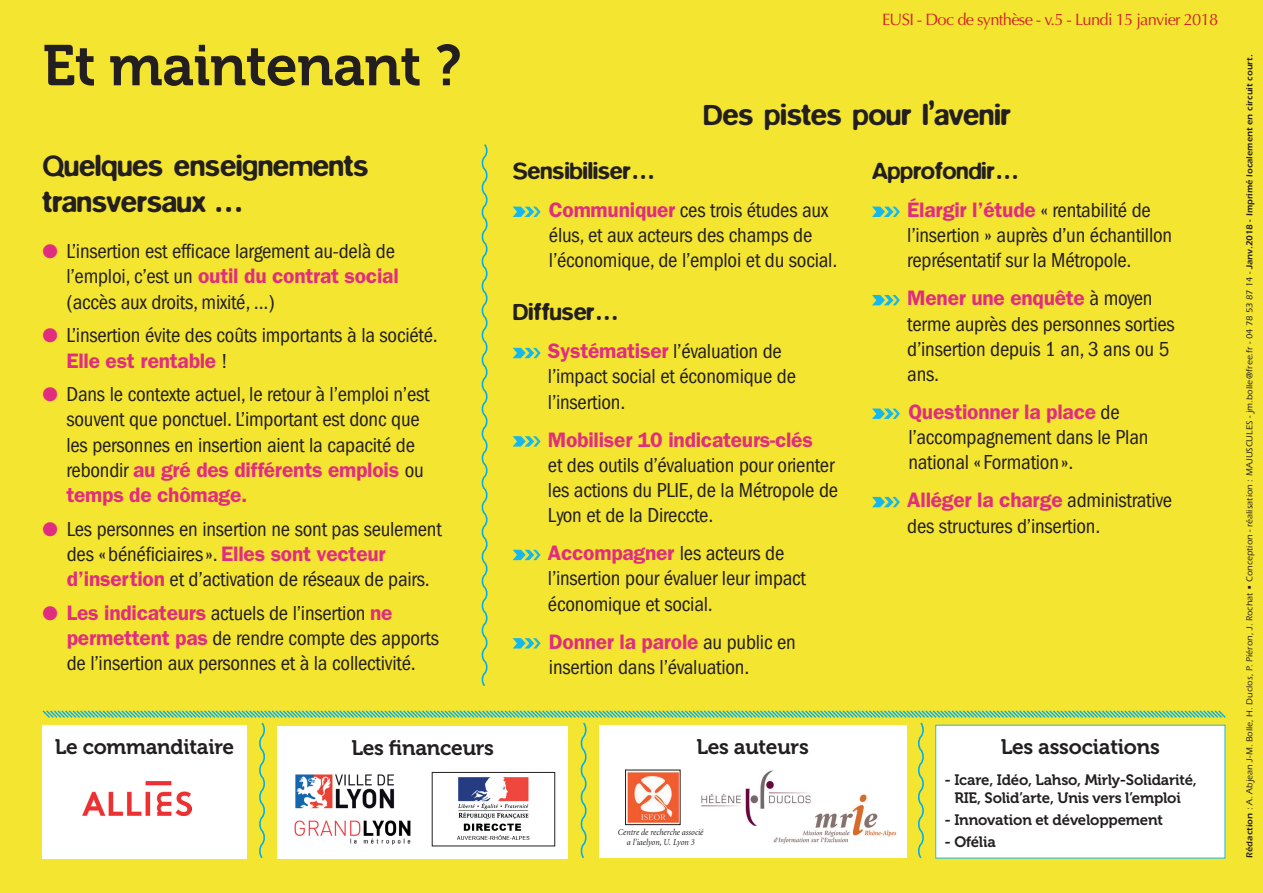
<style>
.page{position:relative;width:1263px;height:893px;background:#f4e530}
.page>*{position:absolute;margin:0;border:0;box-sizing:border-box;transform-origin:0 0}
.t1{font:57px "Museo 700";letter-spacing:-.01em;color:#231f20}
.t2{font:500 30px/36px "Blur";letter-spacing:-.015em;color:#231f20}
.t3{font:500 24px "Blur";letter-spacing:-.015em;color:#231f20}
.t4{font:condensed 21px/25.2px "Franklin Gothic";letter-spacing:-.01em;color:#231f20}
.t5{font:21px "Museo 700";letter-spacing:-.01em;color:#231f20}
.t6{font:600 21px "Franklin Gothic";letter-spacing:-.01em;color:#e12d80}
.t7{font:16.5px "Optima";letter-spacing:-.04em;color:#d1232a}
.t8{font:15px/18px "Museo 700";letter-spacing:-.01em;color:#231f20;text-align:center}
.t9{font:500 9px "Itc Eras";letter-spacing:.02em;color:#231f20}
.t10{font:italic 9px/10.5px "Minion";color:#231f20;text-align:center;scale:.92 1}
.s1{font-weight:600}
.s2{color:#e12d80}
.s3{font-weight:600;font-stretch:normal;color:#e12d80}
</style>
<div class="page">
<svg style="left:481px;top:144px;width:7px;height:542px"></svg>
<svg style="left:513px;top:207px;width:28px;height:10px"></svg>
<svg style="left:513px;top:348px;width:28px;height:10px"></svg>
<svg style="left:513px;top:436px;width:28px;height:11px"></svg>
<svg style="left:513px;top:550px;width:28px;height:10px"></svg>
<svg style="left:513px;top:638px;width:28px;height:10px"></svg>
<svg style="left:872px;top:207px;width:28px;height:10px"></svg>
<svg style="left:872px;top:295px;width:28px;height:10px"></svg>
<svg style="left:872px;top:409px;width:28px;height:10px"></svg>
<svg style="left:872px;top:497px;width:28px;height:10px"></svg>
<svg style="left:42px;top:710px;width:1184px;height:149px"></svg>
<div style="left:43px;top:725px;width:204px;height:133px;background:#fff"></div>
<img style="left:83px;top:782px;width:108px;height:33px">
<div style="left:278px;top:726px;width:290px;height:133px;background:#fff"></div>
<img style="left:294px;top:820px;width:117px;height:25px">
<img style="left:295px;top:774px;width:100px;height:35px">
<img style="left:457px;top:777px;width:73px;height:63px">
<div style="left:432px;top:772px;width:123px;height:74px;border:1px solid #231f20"></div>
<div style="left:599px;top:725px;width:307px;height:133px;background:#fff"></div>
<img style="left:773px;top:794px;width:124px;height:50px">
<img style="left:701px;top:770px;width:109px;height:56px">
<img style="left:627px;top:772px;width:51px;height:51px">
<div style="left:625px;top:770px;width:55px;height:55px;border:1px solid #231f20"></div>
<p class="t7" style="left:882px;top:10px;width:338px">EUSI - Doc de synthèse - v.5 - Lundi 15 janvier 2018</p>
<h1 class="t1" style="left:43px;top:34px;width:421px">Et maintenant ?</h1>
<p class="t9" style="left:1244px;top:858px;width:805px;rotate:-90deg"><span class="s1">Rédaction</span> : A. Abjean J-M. Bolle, H. Duclos, P. Piéron, J. Rochat • Conception - réalisation : MAJUSCULES - jm.bolle@free.fr - 04 78 53 87 14 - <span class="s1">Janv.2018 - Imprimé localement en circuit court.</span></p>
<h2 class="t2" style="left:703px;top:97px;width:309px">Des pistes pour l’avenir</h2>
<h2 class="t2" style="left:43px;top:148px;width:328px">Quelques enseignements transversaux …</h2>
<p class="t4" style="left:66px;top:239px;width:334px;text-indent:-24px"><span class="s2">●</span> L’insertion est efficace largement au-delà de l’emploi, c’est un <span class="s3">outil du contrat social </span>(accès aux droits, mixité, ...)</p>
<p class="t4" style="left:66px;top:323px;width:373px;text-indent:-24px"><span class="s2">●</span> L’insertion évite des coûts importants à la société.<br><span class="s3">Elle est rentable</span> !</p>
<p class="t4" style="left:66px;top:382px;width:365px;text-indent:-24px"><span class="s2">●</span> Dans le contexte actuel, le retour à l’emploi n’est souvent que ponctuel. L’important est donc que les personnes en insertion aient la capacité de rebondir <span class="s3">au gré des différents emplois</span> ou <span class="s3">temps de chômage.</span></p>
<p class="t4" style="left:67px;top:516px;width:376px;text-indent:-24px"><span class="s2">●</span> Les personnes en insertion ne sont pas seulement des «bénéficiaires». <span class="s3">Elles sont vecteur d’insertion</span> et d’activation de réseaux de pairs.</p>
<p class="t4" style="left:67px;top:600px;width:374px;text-indent:-24px"><span class="s2">●</span> <span class="s3">Les indicateurs</span> actuels de l’insertion <span class="s3">ne permettent pas</span> de rendre compte des apports de l’insertion aux personnes et à la collectivité.</p>
<p class="t3" style="left:513px;top:157px;width:142px">Sensibiliser…</p>
<p class="t4" style="left:549px;top:198px;width:290px"><span class="s3">Communiquer</span> ces trois études aux élus, et aux acteurs des champs de l’économique, de l’emploi et du social.</p>
<p class="t3" style="left:513px;top:298px;width:106px">Diffuser…</p>
<p class="t4" style="left:548px;top:339px;width:250px"><span class="s3">Systématiser</span> l’évaluation de l’impact social et économique de l’insertion.</p>
<p class="t6" style="left:548px;top:427px;width:266px">Mobiliser 10 indicateurs-clés</p>
<p class="t4" style="left:548px;top:452px;width:292px">et des outils d’évaluation pour orienter les actions du PLIE, de la Métropole de<br>Lyon et de la Direccte.</p>
<p class="t4" style="left:548px;top:541px;width:260px"><span class="s3">Accompagner</span> les acteurs de l’insertion pour évaluer leur impact économique et social.</p>
<p class="t4" style="left:549px;top:629px;width:248px"><span class="s3">Donner la parole</span> au public en insertion dans l’évaluation.</p>
<p class="t3" style="left:872px;top:157px;width:147px">Approfondir…</p>
<p class="t4" style="left:907px;top:198px;width:266px"><span class="s3">Élargir l’étude</span> « rentabilité de l’insertion » auprès d’un échantillon représentatif sur la Métropole.</p>
<p class="t4" style="left:907px;top:286px;width:269px"><span class="s3">Mener une enquête</span> à moyen terme auprès des personnes sorties d’insertion depuis 1 an, 3 ans ou 5 ans.</p>
<p class="t4" style="left:908px;top:400px;width:242px"><span class="s3">Questionner la place</span> de l’accompagnement dans le Plan national « Formation».</p>
<p class="t4" style="left:907px;top:488px;width:266px"><span class="s3">Alléger la charge</span> administrative des structures d’insertion.</p>
<p class="t5" style="left:55px;top:735px;width:181px">Le commanditaire</p>
<p class="t5" style="left:351px;top:736px;width:144px">Les financeurs</p>
<p class="t5" style="left:696px;top:735px;width:114px">Les auteurs</p>
<p class="t5" style="left:1001px;top:735px;width:161px">Les associations</p>
<p class="t8" style="left:944px;top:771px;width:254px">- Icare, Idéo, Lahso, Mirly-Solidarité,<br>RIE, Solid’arte, Unis vers l’emploi</p>
<p class="t8" style="left:944px;top:811px;width:220px">- Innovation et développement</p>
<p class="t8" style="left:944px;top:833px;width:53px">- Ofélia</p>
<p class="t10" style="left:618px;top:827px;width:95px">Centre de recherche associé a l’iaelyon, U. Lyon 3</p>
</div>
